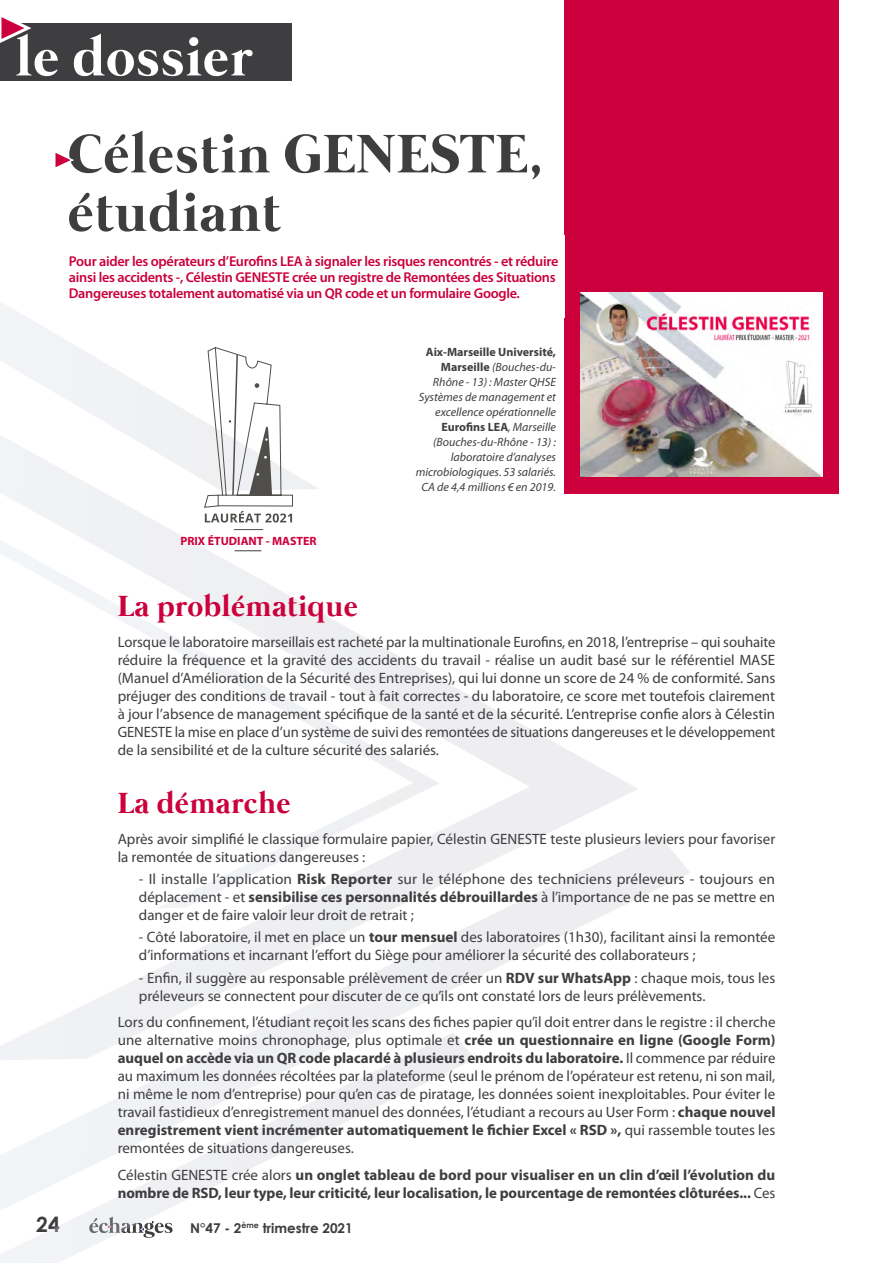
<style>
.page{position:relative;width:893px;height:1263px;background:#fff}
.page>*{position:absolute;margin:0;border:0;box-sizing:border-box;transform-origin:0 0}
.t1{font:700 55.5px/58.5px "Mermaid";letter-spacing:.03em;color:#3e3d40}
.t2{font:700 55.5px "Mermaid";letter-spacing:.03em;color:#fff}
.t3{font:700 30px "Mermaid";letter-spacing:.03em;color:#cb003c}
.t4{font:700 21px "Century Gothic";color:#3e3d40}
.t5{font:15px/18px "Myriad Pro";color:#3e3d40;text-align:justify}
.t6{font:700 15px/18px "Myriad Pro";letter-spacing:-.005em;color:#3e3d40}
.t7{font:600 14.25px/15.8px "Myriad Pro";letter-spacing:-.02em;color:#cb003c}
.t8{font:700 13.5px "Century Gothic";color:#3e3d40}
.t9{font:italic 12px/15px "Myriad Pro";color:#3e3d40;text-align:right}
.t10{font:700 12px "Myriad Pro";color:#cb003c}
.s1{font-weight:700;font-style:normal}
.s2{font-weight:700}
.s3{font-weight:400}
</style>
<div class="page">
<div style="left:0;top:23px;width:291px;height:57px;background:#3e3d40"></div>
<svg style="left:0;top:17px;width:32px;height:26px"></svg>
<svg style="left:0;top:491px;width:638px;height:342px"></svg>
<svg style="left:28px;top:833px;width:662px;height:200px"></svg>
<svg style="left:0;top:1033px;width:475px;height:230px"></svg>
<svg style="left:0;top:302px;width:318px;height:189px"></svg>
<svg style="left:55px;top:153px;width:16px;height:14px"></svg>
<div style="left:564px;top:0;width:275px;height:493px;background:#cb003c"></div>
<img style="left:581px;top:292px;width:241px;height:184px">
<div style="left:69px;top:235px;width:495px;height:82px;background:#fff"></div>
<svg style="left:204px;top:347px;width:89px;height:175px"></svg>
<svg style="left:234px;top:529px;width:29px;height:1px"></svg>
<svg style="left:235px;top:550px;width:26px;height:1px"></svg>
<h1 class="t2" style="left:16px;top:25px;width:237px">le dossier</h1>
<h1 class="t1" style="left:68px;top:129px;width:476px">Célestin GENESTE, étudiant</h1>
<p class="t7" style="left:69px;top:253px;width:491px">Pour aider les opérateurs d’Eurofins LEA à signaler les risques rencontrés - et réduire ainsi les accidents -, Célestin GENESTE crée un registre de Remontées des Situations<br>Dangereuses totalement automatisé via un QR code et un formulaire Google.</p>
<p class="t10" style="left:180px;top:533px;width:138px">PRIX ÉTUDIANT - MASTER</p>
<p class="t9" style="left:416px;top:344px;width:142px"><span class="s1">Aix-Marseille Université,<br>Marseille</span> (Bouches-du-<br>Rhône - 13) : Master QHSE<br>Systèmes de management et excellence opérationnelle<br><span class="s1">Eurofins LEA</span>, Marseille (Bouches-du-Rhône - 13) : laboratoire d’analyses microbiologiques. 53 salariés.<br>CA de 4,4 millions € en 2019.</p>
<h2 class="t3" style="left:118px;top:589px;width:241px">La problématique</h2>
<p class="t5" style="left:118px;top:632px;width:659px">Lorsque le laboratoire marseillais est racheté par la multinationale Eurofins, en 2018, l’entreprise – qui souhaite réduire la fréquence et la gravité des accidents du travail - réalise un audit basé sur le référentiel MASE (Manuel d’Amélioration de la Sécurité des Entreprises), qui lui donne un score de 24 % de conformité. Sans préjuger des conditions de travail - tout à fait correctes - du laboratoire, ce score met toutefois clairement à jour l’absence de management spécifique de la santé et de la sécurité. L’entreprise confie alors à Célestin GENESTE la mise en place d’un système de suivi des remontées de situations dangereuses et le développement de la sensibilité et de la culture sécurité des salariés.</p>
<h2 class="t3" style="left:118px;top:786px;width:174px">La démarche</h2>
<p class="t5" style="left:118px;top:830px;width:659px">Après avoir simplifié le classique formulaire papier, Célestin GENESTE teste plusieurs leviers pour favoriser la remontée de situations dangereuses :</p>
<p class="t5" style="left:139px;top:870px;width:638px">- Il installe l’application <span class="s2">Risk Reporter</span> sur le téléphone des techniciens préleveurs - toujours en déplacement - et <span class="s2">sensibilise ces personnalités débrouillardes</span> à l’importance de ne pas se mettre en danger et de faire valoir leur droit de retrait ;</p>
<p class="t5" style="left:139px;top:928px;width:638px">- Côté laboratoire, il met en place un <span class="s2">tour mensuel</span> des laboratoires (1h30), facilitant ainsi la remontée d’informations et incarnant l’effort du Siège pour améliorer la sécurité des collaborateurs ;</p>
<p class="t5" style="left:139px;top:968px;width:638px">- Enfin, il suggère au responsable prélèvement de créer un <span class="s2">RDV sur WhatsApp</span> : chaque mois, tous les préleveurs se connectent pour discuter de ce qu’ils ont constaté lors de leurs prélèvements.</p>
<p class="t5" style="left:118px;top:1013px;width:659px">Lors du confinement, l’étudiant reçoit les scans des fiches papier qu’il doit entrer dans le registre : il cherche une alternative moins chronophage, plus optimale et <span class="s2">crée un questionnaire en ligne (Google Form) auquel on accède via un QR code placardé à plusieurs endroits du laboratoire.</span> Il commence par réduire au maximum les données récoltées par la plateforme (seul le prénom de l’opérateur est retenu, ni son mail, ni même le nom d’entreprise) pour qu’en cas de piratage, les données soient inexploitables. Pour éviter le travail fastidieux d’enregistrement manuel des données, l’étudiant a recours au User Form : <span class="s2">chaque nouvel enregistrement vient incrémenter automatiquement le fichier Excel « RSD »,</span> qui rassemble toutes les remontées de situations dangereuses.</p>
<p class="t6" style="left:118px;top:1165px;width:659px"><span class="s3">Célestin GENESTE crée alors</span> un onglet tableau de bord pour visualiser en un clin d’œil l’évolution du nombre de RSD, leur type, leur criticité, leur localisation, le pourcentage de remontées clôturées... <span class="s3">Ces</span></p>
<h3 class="t4" style="left:36px;top:1211px;width:25px">24</h3>
<p class="t8" style="left:190px;top:1219px;width:164px">N°47 - 2<sup>ème</sup> trimestre 2021</p>
</div>
